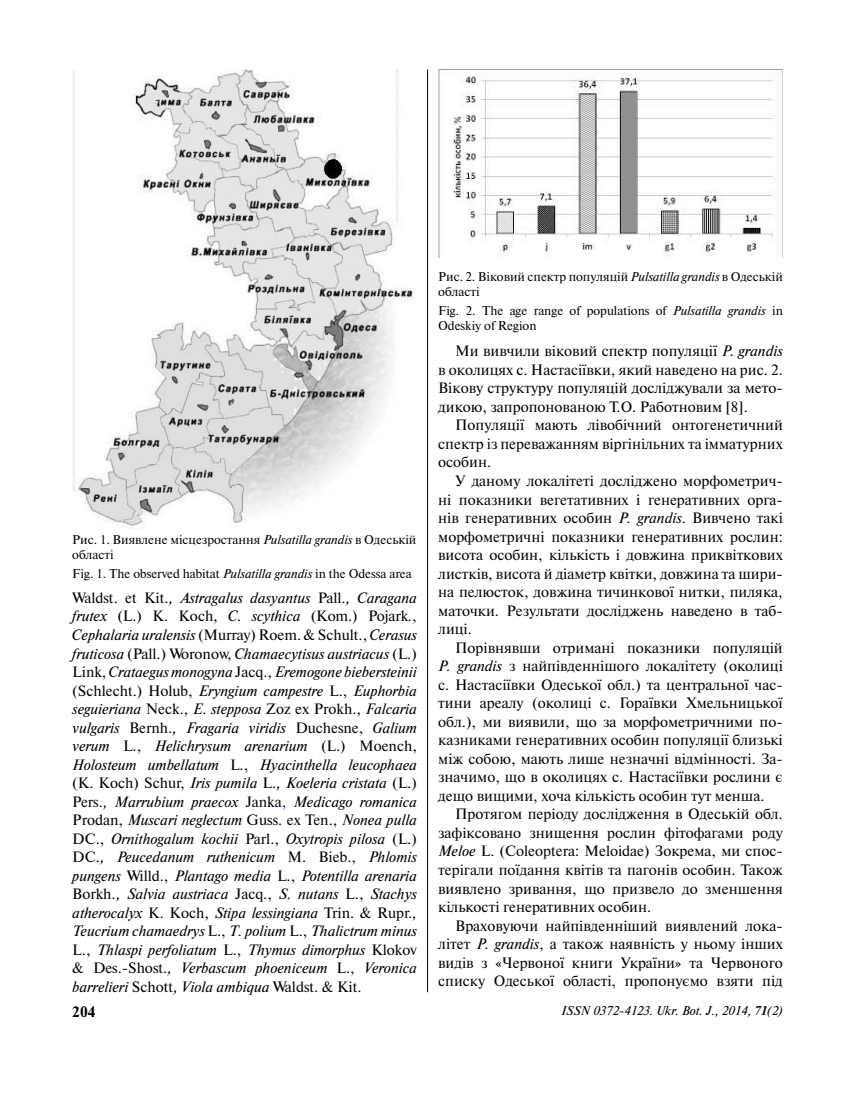
<style>
.page{position:relative;width:851px;height:1107px;background:#fff}
.page>*{position:absolute;margin:0;border:0;box-sizing:border-box;transform-origin:0 0}
.t1{font:15px/18.6px "Newton C";color:#000;text-align:justify}
.t2{font:italic 15px/18.6px "Newton C";color:#000;text-align:justify}
.t3{font:700 15px "Newton C";color:#000}
.t4{font:12.75px/15px "Newton C";color:#000}
.t5{font:italic 12.75px "Newton C";color:#000}
.s1{font-style:italic}
.s2{font-style:normal}
.s3{font-style:normal;color:#0100ff}
.s4{font-weight:700}
</style>
<div class="page">
<hr style="left:427px;top:70px;width:1px;height:922px;background:#000">
<img style="left:73px;top:70px;width:340px;height:458px">
<img style="left:438px;top:70px;width:343px;height:188px">
<p class="t4" style="left:72px;top:532px;width:345px">Рис. 1. Виявлене місцезростання <span class="s1">Pulsatilla grandis</span> в Одеській області</p>
<p class="t4" style="left:72px;top:566px;width:341px">Fig. 1. The observed habitat <span class="s1">Pulsatilla grandis</span> in the Odessa area</p>
<p class="t2" style="left:72px;top:588px;width:346px"><span class="s2">Waldst. et Kit.</span>, Astragalus dasyantus <span class="s2">Pall.</span>, Caragana frutex <span class="s2">(L.) K. Koch,</span> C. scythica <span class="s2">(Kom.) Pojark</span>.<span class="s2">, </span>Cephalaria uralensis <span class="s2">(Murray) Roem. &amp; Schult.,</span> Cerasus fruticosa <span class="s2">(Pall.) Woronow,</span> Chamaecytisus austriacus <span class="s2">(L.)<br>Link,</span> Crataegus monogyna <span class="s2">Jacq.,</span> Eremogone biebersteinii <span class="s2">(Schlecht.) Holub,</span> Eryngium campestre <span class="s2">L.,</span> Euphorbia seguieriana <span class="s2">Neck.,</span> E. stepposa <span class="s2">Zoz ex Prokh.,</span> Falcaria vulgaris <span class="s2">Bernh.</span>, Fragaria viridis <span class="s2">Duchesne,</span> Galium verum <span class="s2">L.,</span> Helichrysum arenarium <span class="s2">(L.) Moench, </span>Holosteum umbellatum <span class="s2">L.,</span> Hyacinthella leucophaea <span class="s2">(K. Koch) Schur,</span> Iris pumila <span class="s2">L.</span>, Koeleria cristata <span class="s2">(L.)<br>Pers.</span>, Marrubium praecox <span class="s2">Janka</span><span class="s3">,</span> Medicago romanica <span class="s2">Prodan,</span> Muscari neglectum <span class="s2">Guss. ex Ten.,</span> Nonea pulla <span class="s2">DC.,</span> Ornithogalum kochii <span class="s2">Parl.,</span> Oxytropis pilosa <span class="s2">(L.)<br>DC.</span>, Peucedanum ruthenicum <span class="s2">M. Bieb.,</span> Phlomis pungens <span class="s2">Willd.,</span> Plantago media <span class="s2">L.,</span> Potentilla arenaria <span class="s2">Borkh.</span>, Salvia austriaca <span class="s2">Jacq.,</span> S. nutans <span class="s2">L.,</span> Stachys atherocalyx <span class="s2">K. Koch,</span> Stipa lessingiana <span class="s2">Trin. &amp; Rupr.</span>, Teucrium chamaedrys <span class="s2">L.,</span> T. polium <span class="s2">L.,</span> Thalictrum minus <span class="s2">L.,</span> Thlaspi perfoliatum <span class="s2">L.,</span> Thymus dimorphus <span class="s2">Klokov &amp; Des.-Shost.</span>, Verbascum phoeniceum <span class="s2">L.,</span> Veronica barrelieri <span class="s2">Schott</span>, Viola ambiqua <span class="s2">Waldst. &amp; Kit.</span></p>
<p class="t4" style="left:438px;top:269px;width:346px">Рис. 2. Віковий спектр популяцій <span class="s1">Pulsatilla grandis</span> в Одеській області</p>
<p class="t4" style="left:438px;top:303px;width:346px">Fig. 2. The age range of populations of <span class="s1">Pulsatilla grandis</span> in<br>Odeskіy of Region</p>
<p class="t1" style="left:438px;top:342px;width:346px;text-indent:17px">Ми вивчили віковий спектр популяції <span class="s1">P. grandis </span>в околицях с. Настасіївки, який наведено на рис. 2.<br>Вікову структуру популяцій досліджували за мето&shy;дикою, запропонованою Т.О. Работновим [8].</p>
<p class="t1" style="left:438px;top:416px;width:346px;text-indent:17px">Популяції мають лівобічний онтогенетичний спектр із переважанням віргінільних та імматурних особин.</p>
<p class="t1" style="left:438px;top:471px;width:346px;text-indent:17px">У даному локалітеті досліджено морфометрич&shy;ні показники вегетативних і генеративних орга&shy;нів генеративних особин <span class="s1">P. grandis</span>. Вивчено такі морфометричні показники генеративних рослин: висота особин, кількість і довжина приквіткових листків, висота й діаметр квітки, довжина та шири&shy;на пелюсток, довжина тичинкової нитки, пиляка, маточки. Результати досліджень наведено в таб&shy;лиці.</p>
<p class="t1" style="left:438px;top:638px;width:346px;text-indent:17px">Порівнявши отримані показники популяцій <span class="s1">P. grandis</span> з найпівденнішого локалітету (околиці с. Настасіївки Одеської обл.) та центральної час&shy;тини ареалу (околиці с. Гораївки Хмельницької обл.), ми виявили, що за морфометричними по&shy;казниками генеративних особин популяції близькі між собою, мають лише незначні відмінності. За&shy;значимо, що в околицях с. Настасіївки рослини є дещо вищими, хоча кількість особин тут менша.</p>
<p class="t1" style="left:438px;top:805px;width:346px;text-indent:17px">Протягом періоду дослідження в Одеській обл. зафіксовано знищення рослин фітофагами роду <span class="s1">Meloe</span> L. (Coleoptera: Meloidae) Зокрема, ми спос&shy;терігали поїдання квітів та пагонів особин. Також виявлено зривання, що призвело до зменшення кількості генеративних особин.</p>
<p class="t1" style="left:438px;top:916px;width:346px;text-indent:17px">Враховуючи найпівденніший виявлений лока&shy;літет <span class="s1">P. grandis</span>, а також наявність у ньому інших видів з «Червоної книги України» та Червоного списку Одеської області, пропонуємо взяти під</p>
<p class="t3" style="left:72px;top:1003px;width:25px">204</p>
<p class="t5" style="left:561px;top:1004px;width:223px">ISSN 0372-4123. Ukr. Bot. J., 2014, <span class="s4">71</span>(2)</p>
</div>
